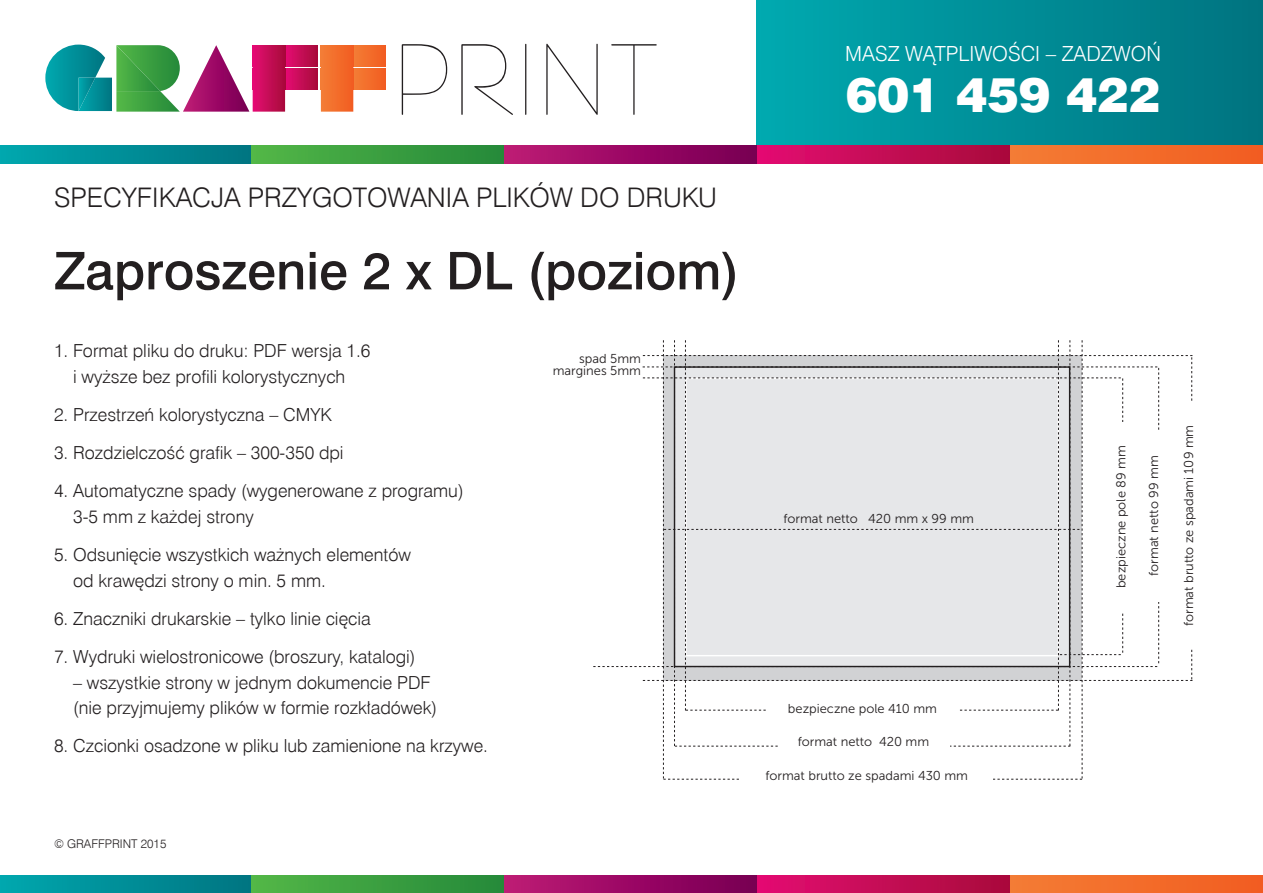
<style>
.page{position:relative;width:1263px;height:893px;background:#fff}
.page>*{position:absolute;margin:0;border:0;box-sizing:border-box;transform-origin:0 0}
.t1{font:78.3px "Bernhard Fashion EU";letter-spacing:.06em;color:#231f20;scale:.91 1}
.t2{font:52.05px "Swis 721 Md EU";color:#231f20}
.t3{font:47.85px "Swis 721 Blk EU";color:#fff}
.t4{font:27px "Swis 721 Lt EU";color:#231f20}
.t5{font:20.85px "Swis 721 Lt EU";color:#fff}
.t6{font:18px/25.5px "Swis 721 Lt EU";color:#231f20}
.t7{font:12.9px/12.3px "Museo Sans 300";color:#231f20;text-align:right}
.t8{font:12px "Swis 721 Lt EU";color:#231f20}
</style>
<div class="page">
<div style="left:757px;top:0;width:506px;height:154px;background:linear-gradient(to right,#00a9b0,#007380)"></div>
<div style="left:285px;top:45px;width:32px;height:21px;background:linear-gradient(to right,#e50c73,#aa0b3d)"></div>
<div style="left:285px;top:68px;width:32px;height:21px;background:linear-gradient(to right,#e50c73,#aa0b3d)"></div>
<svg style="left:45px;top:45px;width:240px;height:67px"></svg>
<div style="left:253px;top:45px;width:32px;height:21px;background:linear-gradient(to right,#e40d73,#aa0b3d)"></div>
<div style="left:253px;top:68px;width:32px;height:21px;background:linear-gradient(to right,#e40d73,#aa0b3d)"></div>
<svg style="left:353px;top:45px;width:33px;height:21px"></svg>
<svg style="left:353px;top:68px;width:33px;height:21px"></svg>
<svg style="left:321px;top:66px;width:32px;height:46px"></svg>
<div style="left:321px;top:45px;width:32px;height:21px;background:linear-gradient(to right,#f37d35,#f25e22)"></div>
<div style="left:321px;top:68px;width:32px;height:21px;background:linear-gradient(to right,#f37d35,#f25e22)"></div>
<div style="left:0;top:876px;width:251px;height:17px;background:linear-gradient(to right,#00a7ae,#007581)"></div>
<div style="left:251px;top:876px;width:253px;height:17px;background:linear-gradient(to right,#53b747,#24893a)"></div>
<div style="left:504px;top:876px;width:253px;height:17px;background:linear-gradient(to right,#be1975,#770053)"></div>
<div style="left:757px;top:876px;width:253px;height:17px;background:linear-gradient(to right,#e30c71,#a80b3a)"></div>
<div style="left:1010px;top:876px;width:253px;height:17px;background:linear-gradient(to right,#f37c35,#f25d21)"></div>
<div style="left:0;top:146px;width:251px;height:17px;background:linear-gradient(to right,#00a7ae,#007581)"></div>
<div style="left:251px;top:146px;width:253px;height:17px;background:linear-gradient(to right,#53b747,#24893a)"></div>
<div style="left:504px;top:146px;width:253px;height:17px;background:linear-gradient(to right,#be1975,#770053)"></div>
<div style="left:757px;top:146px;width:253px;height:17px;background:linear-gradient(to right,#e30c71,#a80b3a)"></div>
<div style="left:1010px;top:146px;width:253px;height:17px;background:linear-gradient(to right,#f37c35,#f25d21)"></div>
<svg style="left:593px;top:340px;width:599px;height:440px"></svg>
<h1 class="t1" style="left:394px;top:30px;width:292px">PRINT</h1>
<p class="t5" style="left:845px;top:41px;width:317px">MASZ WĄTPLIWOŚCI – ZADZWOŃ</p>
<h3 class="t3" style="left:846px;top:65px;width:316px">601 459 422</h3>
<h3 class="t4" style="left:54px;top:181px;width:664px">SPECYFIKACJA PRZYGOTOWANIA PLIKÓW DO DRUKU</h3>
<h2 class="t2" style="left:54px;top:239px;width:687px">Zaproszenie 2 x DL (poziom)</h2>
<p class="t6" style="left:54px;top:338px;width:318px;text-align:center">1. Format pliku do druku: PDF wersja 1.6 i wyższe bez profili kolorystycznych</p>
<p class="t6" style="left:54px;top:402px;width:279px">2. Przestrzeń kolorystyczna – CMYK</p>
<p class="t6" style="left:54px;top:440px;width:291px">3. Rozdzielczość grafik – 300-350 dpi</p>
<p class="t6" style="left:73px;top:479px;width:392px;text-indent:-19px">4. Automatyczne spady (wygenerowane z programu)<br>3-5 mm z każdej strony</p>
<p class="t6" style="left:73px;top:542px;width:339px;text-indent:-19px">5. Odsunięcie wszystkich ważnych elementów od krawędzi strony o min. 5 mm.</p>
<p class="t6" style="left:54px;top:606px;width:318px">6. Znaczniki drukarskie – tylko linie cięcia</p>
<p class="t6" style="left:54px;top:644px;width:363px">7. Wydruki wielostronicowe (broszury, katalogi)</p>
<p class="t6" style="left:73px;top:670px;width:366px">– wszystkie strony w jednym dokumencie PDF (nie przyjmujemy plików w formie rozkładówek)</p>
<p class="t6" style="left:54px;top:734px;width:435px">8. Czcionki osadzone w pliku lub zamienione na krzywe.</p>
<p class="t8" style="left:54px;top:836px;width:114px">© GRAFFPRINT 2015</p>
<p class="t7" style="left:553px;top:352px;width:90px">spad 5mm margines 5mm</p>
<p class="t7" style="left:783px;top:513px;width:192px">format netto 420 mm x 99 mm</p>
<p class="t7" style="left:788px;top:702px;width:151px">bezpieczne pole 410 mm</p>
<p class="t7" style="left:798px;top:735px;width:133px">format netto 420 mm</p>
<p class="t7" style="left:765px;top:770px;width:204px">format brutto ze spadami 430 mm</p>
<p class="t7" style="left:1115px;top:588px;width:144px;rotate:-90deg">bezpieczne pole 89 mm</p>
<p class="t7" style="left:1147px;top:576px;width:122px;rotate:-90deg">format netto 99 mm</p>
<p class="t7" style="left:1182px;top:626px;width:203px;rotate:-90deg">format brutto ze spadami 109 mm</p>
</div>
